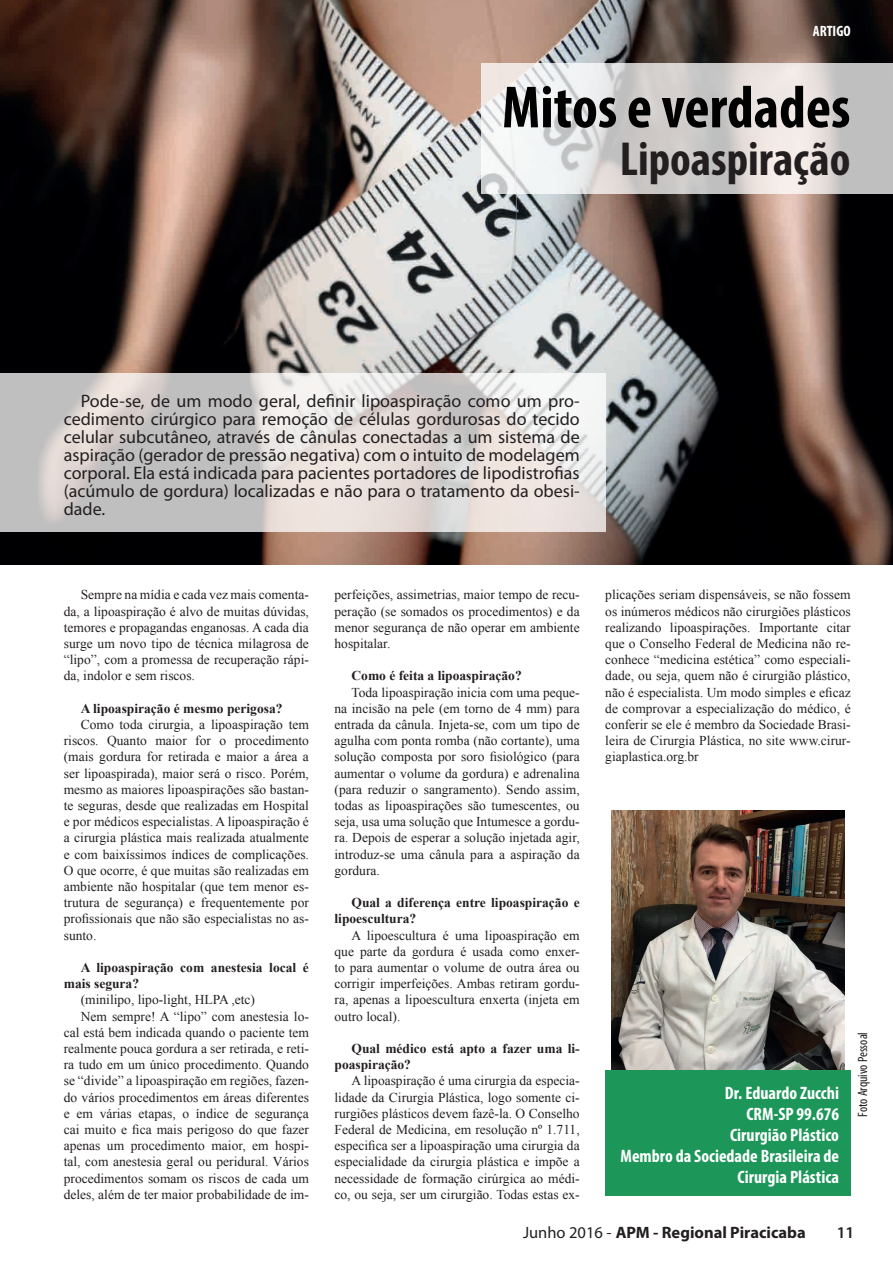
<style>
.page{position:relative;width:893px;height:1263px;background:#fff}
.page>*{position:absolute;margin:0;border:0;box-sizing:border-box;transform-origin:0 0}
.t1{font:700 condensed 60px "Myriad Pro";color:#000}
.t2{font:700 condensed 48px "Myriad Pro";color:#231f20}
.t3{font:18px/18px "Myriad Pro";color:#231f20;text-align:justify}
.t4{font:700 condensed 18px/21px "Myriad Pro";color:#fff;text-align:right}
.t5{font:700 16.5px "Myriad Pro";color:#231f20}
.t6{font:600 16.5px "Myriad Pro";color:#231f20}
.t7{font:700 condensed 15px "Myriad Pro";color:#fff}
.t8{font:13.5px/16.2px "Times New Roman";color:#231f20;text-align:justify}
.t9{font:700 13.5px/16.2px "Times New Roman";color:#231f20}
.t10{font:condensed 13.5px "Myriad Pro";color:#231f20}
.s1{font-weight:400}
</style>
<div class="page">
<img style="left:612px;top:811px;width:232px;height:259px">
<div style="left:605px;top:1070px;width:245px;height:125px;background:#1d9759"></div>
<img style="left:0;top:0;width:893px;height:564px">
<svg style="left:0;top:373px;width:605px;height:158px"></svg>
<svg style="left:482px;top:64px;width:411px;height:130px"></svg>
<p class="t7" style="left:813px;top:22px;width:39px">ARTIGO</p>
<h1 class="t1" style="left:502px;top:70px;width:350px">Mitos e verdades</h1>
<h2 class="t2" style="left:620px;top:129px;width:232px">Lipoaspiração</h2>
<p class="t3" style="left:64px;top:391px;width:517px;text-indent:17px">Pode-se, de um modo geral, definir lipoaspiração como um pro&shy;cedimento cirúrgico para remoção de células gordurosas do tecido celular subcutâneo, através de cânulas conectadas a um sistema de aspiração (gerador de pressão negativa) com o intuito de modelagem corporal. Ela está indicada para pacientes portadores de lipodistrofias (acúmulo de gordura) localizadas e não para o tratamento da obesi&shy;dade.</p>
<p class="t8" style="left:64px;top:586px;width:247px;text-indent:17px">Sempre na mídia e cada vez mais comenta&shy;da, a lipoaspiração é alvo de muitas dúvidas, temores e propagandas enganosas. A cada dia surge um novo tipo de técnica milagrosa de “lipo”, com a promessa de recuperação rápi&shy;da, indolor e sem riscos.</p>
<p class="t9" style="left:81px;top:700px;width:203px">A lipoaspiração é mesmo perigosa?</p>
<p class="t8" style="left:64px;top:716px;width:247px;text-indent:17px">Como toda cirurgia, a lipoaspiração tem riscos. Quanto maior for o procedimento (mais gordura for retirada e maior a área a ser lipoaspirada), maior será o risco. Porém, mesmo as maiores lipoaspirações são bastan&shy;te seguras, desde que realizadas em Hospital e por médicos especialistas. A lipoaspiração é a cirurgia plástica mais realizada atualmente e com baixíssimos índices de complicações.<br>O que ocorre, é que muitas são realizadas em ambiente não hospitalar (que tem menor es&shy;trutura de segurança) e frequentemente por profissionais que não são especialistas no as&shy;sunto.</p>
<p class="t9" style="left:64px;top:959px;width:247px;text-indent:17px">A lipoaspiração com anestesia local é mais segura?</p>
<p class="t8" style="left:81px;top:991px;width:176px">(minilipo, lipo-light, HLPA ,etc)</p>
<p class="t8" style="left:81px;top:1008px;width:230px">Nem sempre! A “lipo” com anestesia lo-</p>
<p class="t8" style="left:64px;top:1024px;width:247px">cal está bem indicada quando o paciente tem</p>
<p class="t8" style="left:64px;top:1040px;width:247px">realmente pouca gordura a ser retirada, e reti-</p>
<p class="t8" style="left:64px;top:1056px;width:247px">ra tudo em um único procedimento. Quando</p>
<p class="t8" style="left:64px;top:1072px;width:247px">se “divide” a lipoaspiração em regiões, fazen-</p>
<p class="t8" style="left:64px;top:1089px;width:247px">do vários procedimentos em áreas diferentes</p>
<p class="t8" style="left:64px;top:1105px;width:247px">e em várias etapas, o índice de segurança</p>
<p class="t8" style="left:64px;top:1121px;width:247px">cai muito e fica mais perigoso do que fazer</p>
<p class="t8" style="left:64px;top:1137px;width:247px">apenas um procedimento maior, em hospi-</p>
<p class="t8" style="left:64px;top:1153px;width:247px">tal, com anestesia geral ou peridural. Vários</p>
<p class="t8" style="left:64px;top:1170px;width:247px">procedimentos somam os riscos de cada um</p>
<p class="t8" style="left:64px;top:1186px;width:247px">deles, além de ter maior probabilidade de im-</p>
<p class="t8" style="left:605px;top:586px;width:247px">plicações seriam dispensáveis, se não fossem os inúmeros médicos não cirurgiões plásticos realizando lipoaspirações. Importante citar que o Conselho Federal de Medicina não re&shy;conhece “medicina estética” como especiali&shy;dade, ou seja, quem não é cirurgião plástico, não é especialista. Um modo simples e eficaz de comprovar a especialização do médico, é conferir se ele é membro da Sociedade Brasi&shy;leira de Cirurgia Plástica, no site www.cirur&shy;giaplastica.org.br</p>
<p class="t8" style="left:334px;top:586px;width:247px">perfeições, assimetrias, maior tempo de recu&shy;peração (se somados os procedimentos) e da menor segurança de não operar em ambiente hospitalar.</p>
<p class="t9" style="left:351px;top:667px;width:172px">Como é feita a lipoaspiração?</p>
<p class="t8" style="left:334px;top:684px;width:247px;text-indent:17px">Toda lipoaspiração inicia com uma peque&shy;na incisão na pele (em torno de 4 mm) para entrada da cânula. Injeta-se, com um tipo de agulha com ponta romba (não cortante), uma solução composta por soro fisiológico (para aumentar o volume da gordura) e adrenalina (para reduzir o sangramento). Sendo assim, todas as lipoaspirações são tumescentes, ou seja, usa uma solução que Intumesce a gordu&shy;ra. Depois de esperar a solução injetada agir, introduz-se uma cânula para a aspiração da gordura.</p>
<p class="t9" style="left:334px;top:894px;width:247px;text-indent:17px">Qual a diferença entre lipoaspiração e lipoescultura?</p>
<p class="t8" style="left:334px;top:927px;width:247px;text-indent:17px">A lipoescultura é uma lipoaspiração em que parte da gordura é usada como enxer&shy;to para aumentar o volume de outra área ou corrigir imperfeições. Ambas retiram gordu&shy;ra, apenas a lipoescultura enxerta (injeta em outro local).</p>
<p class="t9" style="left:334px;top:1040px;width:247px;text-indent:17px">Qual médico está apto a fazer uma li&shy;poaspiração?</p>
<p class="t8" style="left:334px;top:1072px;width:247px;text-indent:17px">A lipoaspiração é uma cirurgia da especia&shy;lidade da Cirurgia Plástica, logo somente ci&shy;rurgiões plásticos devem fazê-la. O Conselho Federal de Medicina, em resolução nº 1.711, especifica ser a lipoaspiração uma cirurgia da especialidade da cirurgia plástica e impõe a necessidade de formação cirúrgica ao médi&shy;co, ou seja, ser um cirurgião. Todas estas ex-</p>
<h3 class="t4" style="left:621px;top:1082px;width:220px">Dr. Eduardo Zucchi<br>CRM-SP 99.676<br>Cirurgião Plástico<br>Membro da Sociedade Brasileira de<br>Cirurgia Plástica</h3>
<p class="t10" style="left:854px;top:1116px;width:86px;rotate:-90deg">Foto Arquivo Pessoal</p>
<p class="t5" style="left:523px;top:1221px;width:284px"><span class="s1">Junho 2016 -</span> APM - Regional Piracicaba</p>
<p class="t6" style="left:837px;top:1221px;width:19px">11</p>
</div>
